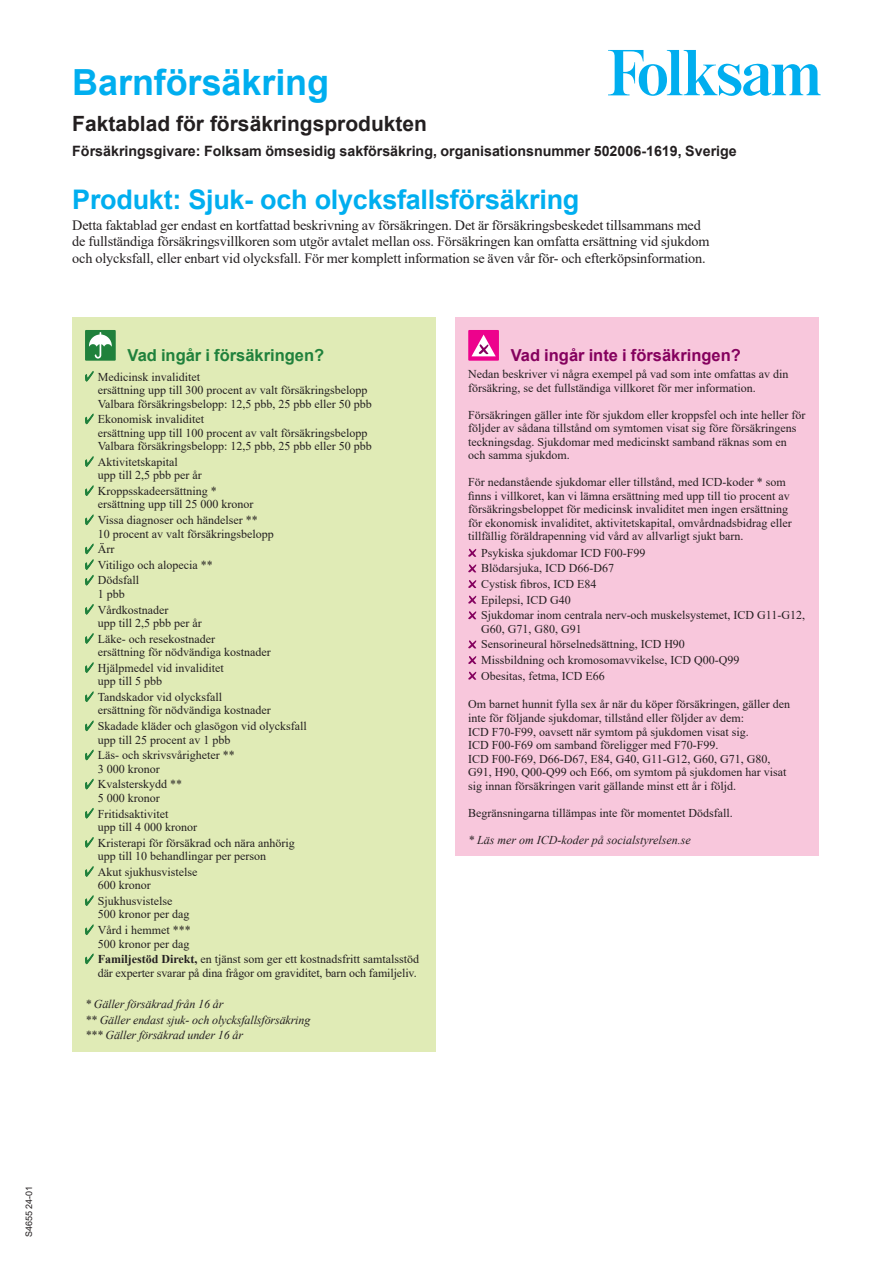
<style>
.page{position:relative;width:893px;height:1263px;background:#fff}
.page>*{position:absolute;margin:0;border:0;box-sizing:border-box;transform-origin:0 0}
.Rubrik_2_24pt_Arial{font:700 36px "Arial";letter-spacing:-.005em;color:#00aeef}
._0_Rubrik_3_18pt_Ari{font:700 27px "Arial";letter-spacing:-.01em;color:#00aeef}
.t1{font:700 21px "Arial";color:#231f20}
._0_Rubrik_5_11pt__Ar{font:700 16.5px "Arial";color:#85015e}
._0_Rubrik_5_11pt__Ar-2{font:700 16.5px "Arial";color:#20813c}
._0_Brödtext{font:14.25px/16.5px "Times New Roman";letter-spacing:-.01em;color:#231f20}
.t2{font:700 14.25px "Arial";color:#231f20}
._0_Tabell_Text_lista{font:12px/13.5px "Times New Roman";color:#231f20}
._0_Tabell_Text{font:12px/13.5px "Times New Roman";color:#231f20}
._0_Tabell_Text_lista-2{font:italic 12px "Times New Roman";letter-spacing:-.01em;color:#231f20}
._0_Tabell_Text-2{font:italic 12px "Times New Roman";color:#231f20}
.Trycksaksnummer{font:9px "Arial";color:#231f20}
.s1{font-weight:700}
</style>
<div class="page">
<svg style="left:608px;top:50px;width:213px;height:46px"></svg>
<div style="left:72px;top:317px;width:364px;height:735px;background:#e0ebb6"></div>
<div style="left:85px;top:330px;width:31px;height:31px;background:#20813c"></div>
<svg style="left:89px;top:332px;width:23px;height:27px"></svg>
<svg style="left:85px;top:371px;width:9px;height:11px"></svg>
<svg style="left:85px;top:414px;width:9px;height:10px"></svg>
<svg style="left:85px;top:456px;width:9px;height:11px"></svg>
<svg style="left:85px;top:485px;width:9px;height:11px"></svg>
<svg style="left:85px;top:514px;width:9px;height:11px"></svg>
<svg style="left:85px;top:544px;width:9px;height:41px"></svg>
<svg style="left:85px;top:604px;width:9px;height:11px"></svg>
<svg style="left:85px;top:633px;width:9px;height:11px"></svg>
<svg style="left:85px;top:662px;width:9px;height:11px"></svg>
<svg style="left:85px;top:691px;width:9px;height:11px"></svg>
<svg style="left:85px;top:720px;width:9px;height:11px"></svg>
<svg style="left:85px;top:750px;width:9px;height:10px"></svg>
<svg style="left:85px;top:779px;width:9px;height:10px"></svg>
<svg style="left:85px;top:808px;width:9px;height:10px"></svg>
<svg style="left:85px;top:837px;width:9px;height:11px"></svg>
<svg style="left:85px;top:866px;width:9px;height:11px"></svg>
<svg style="left:85px;top:895px;width:9px;height:11px"></svg>
<svg style="left:85px;top:924px;width:9px;height:11px"></svg>
<svg style="left:85px;top:953px;width:9px;height:11px"></svg>
<div style="left:455px;top:317px;width:364px;height:539px;background:#f8c7dc"></div>
<div style="left:468px;top:330px;width:31px;height:31px;background:#ed028c"></div>
<svg style="left:471px;top:335px;width:25px;height:21px"></svg>
<svg style="left:468px;top:549px;width:8px;height:8px"></svg>
<svg style="left:468px;top:564px;width:8px;height:8px"></svg>
<svg style="left:468px;top:580px;width:8px;height:8px"></svg>
<svg style="left:468px;top:596px;width:8px;height:8px"></svg>
<svg style="left:468px;top:611px;width:8px;height:8px"></svg>
<svg style="left:468px;top:640px;width:8px;height:8px"></svg>
<svg style="left:468px;top:656px;width:8px;height:8px"></svg>
<svg style="left:468px;top:672px;width:8px;height:8px"></svg>
<p class="Rubrik_2_24pt_Arial" style="left:72px;top:57px;width:258px">Barnförsäkring</p>
<h3 class="t1" style="left:72px;top:109px;width:356px">Faktablad för försäkringsprodukten</h3>
<p class="t2" style="left:72px;top:141px;width:666px">Försäkringsgivare: Folksam ömsesidig sakförsäkring, organisationsnummer 502006-1619, Sverige</p>
<p class="_0_Rubrik_3_18pt_Ari" style="left:72px;top:180px;width:509px">Produkt: Sjuk- och olycksfallsförsäkring</p>
<p class="_0_Brödtext" style="left:72px;top:216px;width:639px">Detta faktablad ger endast en kortfattad beskrivning av försäkringen. Det är försäkringsbeskedet tillsammans med de fullständiga försäkringsvillkoren som utgör avtalet mellan oss. Försäkringen kan omfatta ersättning vid sjukdom och olycksfall, eller enbart vid olycksfall. För mer komplett information se även vår för- och efterköpsinformation.</p>
<p class="_0_Rubrik_5_11pt__Ar-2" style="left:128px;top:343px;width:198px">Vad ingår i försäkringen?</p>
<p class="_0_Tabell_Text_lista" style="left:98px;top:369px;width:275px">Medicinsk invaliditet<br>ersättning upp till 300 procent av valt försäkringsbelopp<br>Valbara försäkringsbelopp: 12,5 pbb, 25 pbb eller 50 pbb</p>
<p class="_0_Tabell_Text_lista" style="left:98px;top:412px;width:275px">Ekonomisk invaliditet<br>ersättning upp till 100 procent av valt försäkringsbelopp<br>Valbara försäkringsbelopp: 12,5 pbb, 25 pbb eller 50 pbb</p>
<p class="_0_Tabell_Text_lista" style="left:98px;top:455px;width:105px">Aktivitetskapital<br>upp till 2,5 pbb per år</p>
<p class="_0_Tabell_Text_lista" style="left:98px;top:484px;width:157px">Kroppsskadeersättning * ersättning upp till 25 000 kronor</p>
<p class="_0_Tabell_Text_lista" style="left:98px;top:513px;width:177px">Vissa diagnoser och händelser **<br>10 procent av valt försäkringsbelopp</p>
<p class="_0_Tabell_Text_lista" style="left:98px;top:542px;width:18px">Ärr</p>
<p class="_0_Tabell_Text_lista" style="left:98px;top:558px;width:116px">Vitiligo och alopecia **</p>
<p class="_0_Tabell_Text_lista" style="left:98px;top:573px;width:43px">Dödsfall<br>1 pbb</p>
<p class="_0_Tabell_Text_lista" style="left:98px;top:602px;width:105px">Vårdkostnader<br>upp till 2,5 pbb per år</p>
<p class="_0_Tabell_Text_lista" style="left:98px;top:632px;width:174px">Läke- och resekostnader<br>ersättning för nödvändiga kostnader</p>
<p class="_0_Tabell_Text_lista" style="left:98px;top:661px;width:127px">Hjälpmedel vid invaliditet upp till 5 pbb</p>
<p class="_0_Tabell_Text_lista" style="left:98px;top:690px;width:174px">Tandskador vid olycksfall ersättning för nödvändiga kostnader</p>
<p class="_0_Tabell_Text_lista" style="left:98px;top:719px;width:210px">Skadade kläder och glasögon vid olycksfall upp till 25 procent av 1 pbb</p>
<p class="_0_Tabell_Text_lista" style="left:98px;top:748px;width:138px">Läs- och skrivsvårigheter **<br>3 000 kronor</p>
<p class="_0_Tabell_Text_lista" style="left:98px;top:777px;width:86px">Kvalsterskydd **<br>5 000 kronor</p>
<p class="_0_Tabell_Text_lista" style="left:98px;top:806px;width:101px">Fritidsaktivitet<br>upp till 4 000 kronor</p>
<p class="_0_Tabell_Text_lista" style="left:98px;top:835px;width:198px">Kristerapi för försäkrad och nära anhörig upp till 10 behandlingar per person</p>
<p class="_0_Tabell_Text_lista" style="left:98px;top:865px;width:101px">Akut sjukhusvistelse<br>600 kronor</p>
<p class="_0_Tabell_Text_lista" style="left:98px;top:894px;width:93px">Sjukhusvistelse<br>500 kronor per dag</p>
<p class="_0_Tabell_Text_lista" style="left:98px;top:923px;width:94px">Vård i hemmet ***<br>500 kronor per dag</p>
<p class="_0_Tabell_Text_lista" style="left:98px;top:952px;width:323px"><span class="s1">Familjestöd Direkt,</span> en tjänst som ger ett kostnadsfritt samtalsstöd där experter svarar på dina frågor om graviditet, barn och familjeliv.</p>
<p class="_0_Tabell_Text_lista-2" style="left:85px;top:996px;width:140px">* Gäller försäkrad från 16 år</p>
<p class="_0_Tabell_Text_lista-2" style="left:85px;top:1011px;width:227px">** Gäller endast sjuk- och olycksfallsförsäkring</p>
<p class="_0_Tabell_Text_lista-2" style="left:85px;top:1027px;width:159px">*** Gäller försäkrad under 16 år</p>
<p class="_0_Rubrik_5_11pt__Ar" style="left:511px;top:343px;width:232px">Vad ingår inte i försäkringen?</p>
<p class="_0_Tabell_Text" style="left:468px;top:367px;width:322px">Nedan beskriver vi några exempel på vad som inte omfattas av din försäkring, se det fullständiga villkoret för mer information.</p>
<p class="_0_Tabell_Text" style="left:468px;top:408px;width:339px">Försäkringen gäller inte för sjukdom eller kroppsfel och inte heller för följder av sådana tillstånd om symtomen visat sig före försäkringens teckningsdag. Sjukdomar med medicinskt samband räknas som en och samma sjukdom.</p>
<p class="_0_Tabell_Text" style="left:468px;top:475px;width:325px">För nedanstående sjukdomar eller tillstånd, med ICD-koder * som finns i villkoret, kan vi lämna ersättning med upp till tio procent av försäkringsbeloppet för medicinsk invaliditet men ingen ersättning för ekonomisk invaliditet, aktivitetskapital, omvårdnadsbidrag eller tillfällig föräldrapenning vid vård av allvarligt sjukt barn.</p>
<p class="_0_Tabell_Text_lista" style="left:481px;top:546px;width:166px">Psykiska sjukdomar ICD F00-F99</p>
<p class="_0_Tabell_Text_lista" style="left:481px;top:561px;width:134px">Blödarsjuka, ICD D66-D67</p>
<p class="_0_Tabell_Text_lista" style="left:481px;top:577px;width:117px">Cystisk fibros, ICD E84</p>
<p class="_0_Tabell_Text_lista" style="left:481px;top:592px;width:91px">Epilepsi, ICD G40</p>
<p class="_0_Tabell_Text_lista" style="left:481px;top:608px;width:326px">Sjukdomar inom centrala nerv-och muskelsystemet, ICD G11-G12,<br>G60, G71, G80, G91</p>
<p class="_0_Tabell_Text_lista" style="left:481px;top:637px;width:205px">Sensorineural hörselnedsättning, ICD H90</p>
<p class="_0_Tabell_Text_lista" style="left:481px;top:653px;width:260px">Missbildning och kromosomavvikelse, ICD Q00-Q99</p>
<p class="_0_Tabell_Text_lista" style="left:481px;top:668px;width:125px">Obesitas, fetma, ICD E66</p>
<p class="_0_Tabell_Text" style="left:468px;top:697px;width:323px">Om barnet hunnit fylla sex år när du köper försäkringen, gäller den inte för följande sjukdomar, tillstånd eller följder av dem:</p>
<p class="_0_Tabell_Text" style="left:468px;top:725px;width:282px">ICD F70-F99, oavsett när symtom på sjukdomen visat sig.</p>
<p class="_0_Tabell_Text" style="left:468px;top:738px;width:252px">ICD F00-F69 om samband föreligger med F70-F99.</p>
<p class="_0_Tabell_Text" style="left:468px;top:752px;width:320px">ICD F00-F69, D66-D67, E84, G40, G11-G12, G60, G71, G80,<br>G91, H90, Q00-Q99 och E66, om symtom på sjukdomen har visat sig innan försäkringen varit gällande minst ett år i följd.</p>
<p class="_0_Tabell_Text" style="left:468px;top:806px;width:266px">Begränsningarna tillämpas inte för momentet Dödsfall.</p>
<p class="_0_Tabell_Text-2" style="left:468px;top:831px;width:224px">* Läs mer om ICD-koder på socialstyrelsen.se</p>
<p class="Trycksaksnummer" style="left:23px;top:1237px;width:53px;rotate:-90deg">S4655 24-01</p>
</div>
